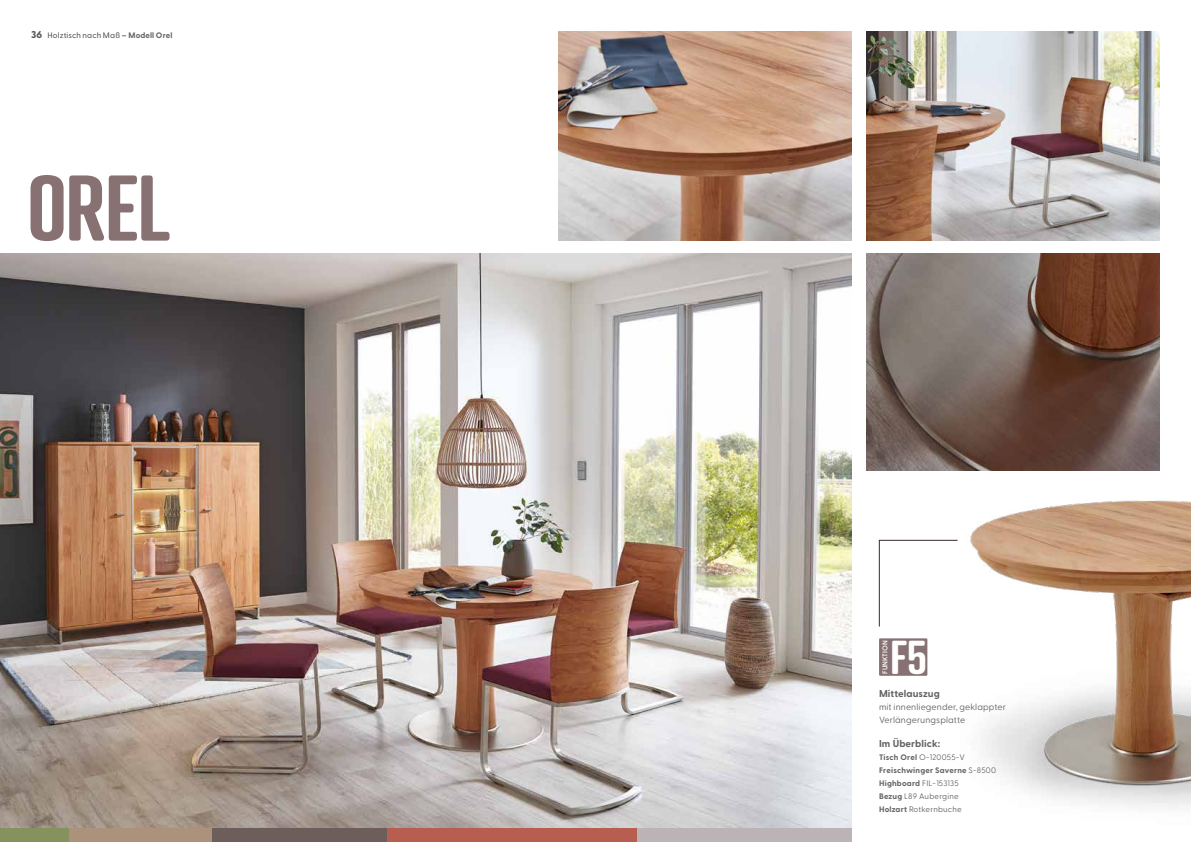
<style>
.page{position:relative;width:1191px;height:842px;background:#fff}
.page>*{position:absolute;margin:0;border:0;box-sizing:border-box;transform-origin:0 0}
.t1{font:600 90px "Atrament";color:#887172}
.t2{font:600 46px "Atrament";color:#fff}
.t3{font:700 10px "Greycliff CF";letter-spacing:.01em;color:#636362}
.t4{font:9px/13px "Greycliff CF";letter-spacing:.01em;color:#636362}
.t5{font:700 8px/13px "Greycliff CF";letter-spacing:.025em;color:#636362}
.t6{font:500 8px "Greycliff CF";letter-spacing:.015em;color:#565656}
.t7{font:600 7px "Greycliff CF";letter-spacing:.01em;color:#fff}
.s1{font-weight:800;font-size:10px}
.s2{font-weight:700;color:#636362}
.s3{font-weight:400}
</style>
<div class="page">
<img style="left:0;top:253px;width:852px;height:576px">
<div style="left:0;top:829px;width:69px;height:13px;background:#86925d"></div>
<div style="left:69px;top:829px;width:144px;height:13px;background:#ac927a"></div>
<div style="left:212px;top:829px;width:176px;height:13px;background:#6d5e5b"></div>
<div style="left:636px;top:829px;width:216px;height:13px;background:#bbb3b6"></div>
<div style="left:387px;top:829px;width:250px;height:13px;background:#b85e51"></div>
<img style="left:866px;top:253px;width:293px;height:217px">
<img style="left:866px;top:31px;width:293px;height:210px">
<img style="left:558px;top:31px;width:294px;height:210px">
<img style="left:903px;top:500px;width:288px;height:308px">
<svg style="left:878px;top:540px;width:80px;height:87px"></svg>
<div style="left:879px;top:638px;width:48px;height:38px;background:#887172"></div>
<p class="t6" style="left:31px;top:30px;width:143px"><span class="s1">36</span> Holztisch nach Maß <span class="s2">– Modell Orel</span></p>
<h1 class="t1" style="left:27px;top:151px;width:144px">OREL</h1>
<p class="t7" style="left:880px;top:674px;width:35px;rotate:-90deg">FUNKTION</p>
<h2 class="t2" style="left:890px;top:628px;width:38px">F5</h2>
<p class="t3" style="left:879px;top:688px;width:62px">Mittelauszug</p>
<p class="t4" style="left:879px;top:701px;width:128px">mit innenliegender, geklappter<br>Verlängerungsplatte</p>
<p class="t3" style="left:879px;top:737px;width:63px">Im Überblick:</p>
<p class="t5" style="left:879px;top:750px;width:118px">Tisch Orel <span class="s3">O-120055-V<br></span>Freischwinger Saverne <span class="s3">S-8500<br></span>Highboard <span class="s3">FIL-153135<br></span>Bezug <span class="s3">L89 Aubergine<br></span>Holzart <span class="s3">Rotkernbuche</span></p>
</div>
